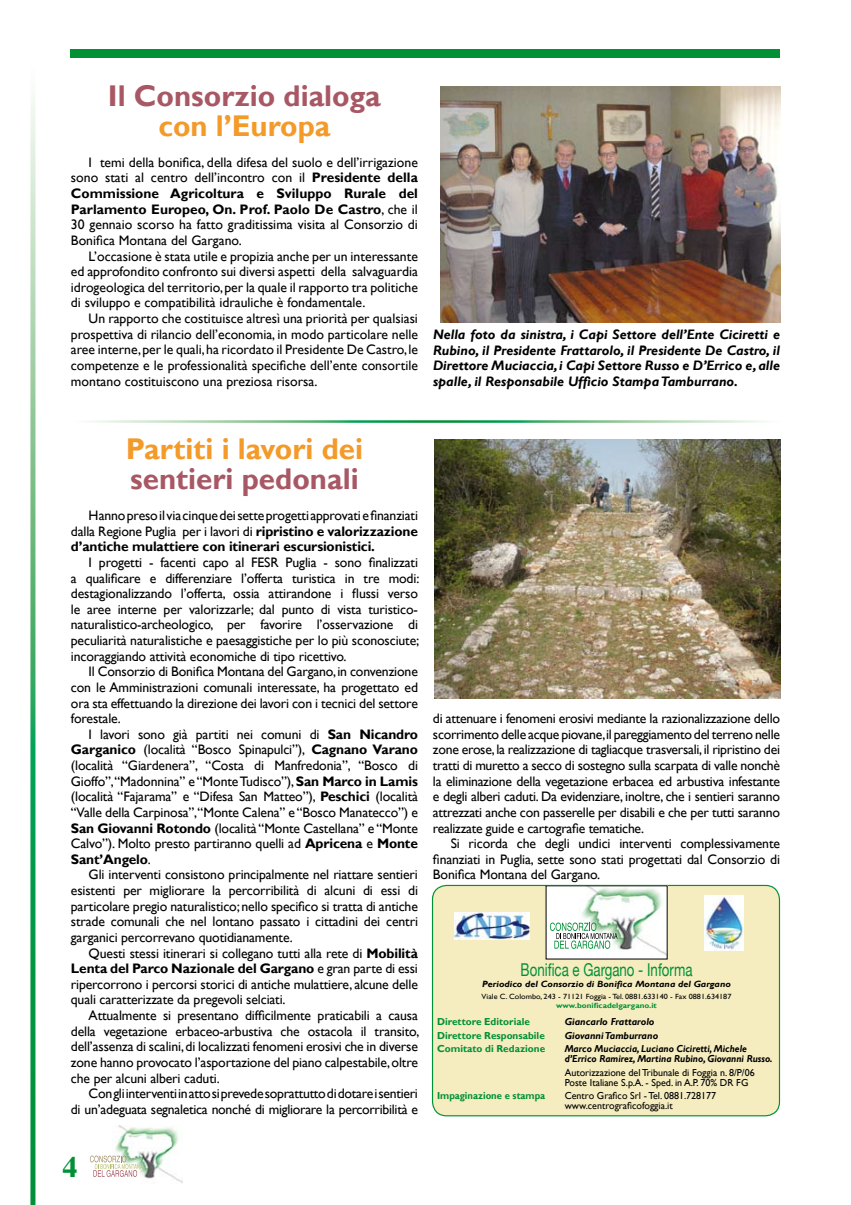
<style>
.page{position:relative;width:851px;height:1205px;background:#fff}
.page>*{position:absolute;margin:0;border:0;box-sizing:border-box;transform-origin:0 0}
.t1{font:700 30px "Gill Sans";color:#a85864}
.t2{font:700 30px "Gill Sans";color:#f39a29}
.t3{font:700 30px "Times";color:#009036}
.t4{font:17.62px "Helvetica Neue";color:#009036;scale:.75 1}
.t5{font:13.75px/15.6px "Gill Sans";letter-spacing:-.01em;color:#000;text-align:justify}
.t6{font:italic 700 13.75px/15.6px "Gill Sans";color:#000;text-align:justify}
.t7{font:10.12px/10px "Gill Sans";color:#000}
.t8{font:italic 700 10.12px/10px "Gill Sans";color:#000;scale:.93 1}
.t9{font:700 10.12px "Gill Sans";color:#009036}
.t10{font:italic 700 10.12px "Gill Sans";color:#000}
.t11{font:700 10.12px "Gill Sans";color:#009036;scale:.94 1}
.t12{font:italic 700 9px "Gill Sans";color:#000;scale:1.09 1}
.t13{font:7.5px "Gill Sans";color:#000;scale:1.09 1}
.t14{font:700 7.5px "Gill Sans";color:#009036;scale:1.09 1}
.s1{font-weight:700}
</style>
<div class="page">
<svg style="left:30px;top:100px;width:5px;height:1105px;background:#61bb82"></svg>
<img style="left:112px;top:1125px;width:70px;height:58px">
<svg style="left:90px;top:1155px;width:53px;height:22px"></svg>
<div style="left:71px;top:50px;width:709px;height:8px;background:#009036"></div>
<img style="left:435px;top:440px;width:345px;height:258px">
<img style="left:440px;top:87px;width:340px;height:236px">
<div style="left:432px;top:885px;width:347px;height:231px;background:#f5ecc0;border-radius:14px"></div>
<div style="left:432px;top:885px;width:348px;height:231px;border:1px solid #009036;border-radius:14px"></div>
<div style="left:546px;top:886px;width:121px;height:73px;background:#fff"></div>
<img style="left:581px;top:887px;width:84px;height:68px">
<svg style="left:550px;top:922px;width:67px;height:27px"></svg>
<img style="left:704px;top:896px;width:39px;height:54px">
<img style="left:454px;top:913px;width:75px;height:26px">
<h1 class="t1" style="left:108px;top:77px;width:274px">Il Consorzio dialoga</h1>
<h1 class="t2" style="left:158px;top:107px;width:174px">con l’Europa</h1>
<p class="t5" style="left:71px;top:155px;width:348px;text-indent:18px">I temi della bonifica, della difesa del suolo e dell’irrigazione sono stati al centro dell’incontro con il <span class="s1">Presidente della Commissione Agricoltura e Sviluppo Rurale del Parlamento Europeo, On. Prof. Paolo De Castro</span>, che il 30 gennaio scorso ha fatto graditissima visita al Consorzio di Bonifica Montana del Gargano.</p>
<p class="t5" style="left:71px;top:248px;width:348px;text-indent:18px">L’occasione è stata utile e propizia anche per un interessante ed approfondito confronto sui diversi aspetti della salvaguardia idrogeologica del territorio, per la quale il rapporto tra politiche di sviluppo e compatibilità idrauliche è fondamentale.</p>
<p class="t5" style="left:71px;top:311px;width:348px;text-indent:18px">Un rapporto che costituisce altresì una priorità per qualsiasi prospettiva di rilancio dell’economia, in modo particolare nelle aree interne, per le quali, ha ricordato il Presidente De Castro, le competenze e le professionalità specifiche dell’ente consortile montano costituiscono una preziosa risorsa.</p>
<p class="t6" style="left:433px;top:327px;width:348px">Nella foto da sinistra, i Capi Settore dell’Ente Ciciretti e Rubino, il Presidente Frattarolo, il Presidente De Castro, il Direttore Muciaccia, i Capi Settore Russo e D’Errico e, alle spalle, il Responsabile Ufficio Stampa Tamburrano.</p>
<h1 class="t2" style="left:126px;top:431px;width:239px">Partiti i lavori dei</h1>
<h1 class="t1" style="left:130px;top:461px;width:230px">sentieri pedonali</h1>
<p class="t5" style="left:71px;top:508px;width:348px;text-indent:18px">Hanno preso il via cinque dei sette progetti approvati e finanziati dalla Regione Puglia per i lavori di <span class="s1">ripristino e valorizzazione d’antiche mulattiere con itinerari escursionistici.</span></p>
<p class="t5" style="left:71px;top:555px;width:350px;text-indent:18px">I progetti - facenti capo al FESR Puglia - sono finalizzati a qualificare e differenziare l’offerta turistica in tre modi: destagionalizzando l’offerta, ossia attirandone i flussi verso le aree interne per valorizzarle; dal punto di vista turistico&shy;naturalistico-archeologico, per favorire l’osservazione di peculiarità naturalistiche e paesaggistiche per lo più sconosciute; incoraggiando attività economiche di tipo ricettivo.</p>
<p class="t5" style="left:71px;top:664px;width:348px;text-indent:18px">Il Consorzio di Bonifica Montana del Gargano, in convenzione con le Amministrazioni comunali interessate, ha progettato ed ora sta effettuando la direzione dei lavori con i tecnici del settore forestale.</p>
<p class="t5" style="left:71px;top:726px;width:348px;text-indent:18px">I lavori sono già partiti nei comuni di <span class="s1">San Nicandro Garganico</span> (località “Bosco Spinapulci”), <span class="s1">Cagnano Varano </span>(località “Giardenera”, “Costa di Manfredonia”, “Bosco di Gioffo”,“Madonnina” e “Monte Tudisco”), <span class="s1">San Marco in Lamis </span>(località “Fajarama” e “Difesa San Matteo”), <span class="s1">Peschici</span> (località “Valle della Carpinosa”,“Monte Calena” e “Bosco Manatecco”) e <span class="s1">San Giovanni Rotondo</span> (località “Monte Castellana” e “Monte Calvo”). Molto presto partiranno quelli ad <span class="s1">Apricena</span> e <span class="s1">Monte Sant’Angelo</span>.</p>
<p class="t5" style="left:71px;top:867px;width:348px;text-indent:18px">Gli interventi consistono principalmente nel riattare sentieri esistenti per migliorare la percorribilità di alcuni di essi di particolare pregio naturalistico; nello specifico si tratta di antiche strade comunali che nel lontano passato i cittadini dei centri garganici percorrevano quotidianamente.</p>
<p class="t5" style="left:71px;top:945px;width:348px;text-indent:18px">Questi stessi itinerari si collegano tutti alla rete di <span class="s1">Mobilità Lenta del Parco Nazionale del Gargano</span> e gran parte di essi ripercorrono i percorsi storici di antiche mulattiere, alcune delle quali caratterizzate da pregevoli selciati.</p>
<p class="t5" style="left:71px;top:1008px;width:350px;text-indent:18px">Attualmente si presentano difficilmente praticabili a causa della vegetazione erbaceo-arbustiva che ostacola il transito, dell’assenza di scalini, di localizzati fenomeni erosivi che in diverse zone hanno provocato l’asportazione del piano calpestabile, oltre che per alcuni alberi caduti.</p>
<p class="t5" style="left:71px;top:1086px;width:348px;text-align:right">Con gli interventi in atto si prevede soprattutto di dotare i sentieri<br>di un’adeguata segnaletica nonché di migliorare la percorribilità e</p>
<p class="t5" style="left:433px;top:711px;width:348px">di attenuare i fenomeni erosivi mediante la razionalizzazione dello scorrimento delle acque piovane,il pareggiamento del terreno nelle zone erose, la realizzazione di tagliacque trasversali, il ripristino dei tratti di muretto a secco di sostegno sulla scarpata di valle nonchè la eliminazione della vegetazione erbacea ed arbustiva infestante e degli alberi caduti. Da evidenziare, inoltre, che i sentieri saranno attrezzati anche con passerelle per disabili e che per tutti saranno realizzate guide e cartografie tematiche.</p>
<p class="t5" style="left:433px;top:836px;width:348px;text-indent:18px">Si ricorda che degli undici interventi complessivamente finanziati in Puglia, sette sono stati progettati dal Consorzio di Bonifica Montana del Gargano.</p>
<p class="t4" style="left:520px;top:959px;width:231px">Bonifica e Gargano - Informa</p>
<p class="t12" style="left:482px;top:979px;width:230px">Periodico del Consorzio di Bonifica Montana del Gargano</p>
<p class="t9" style="left:437px;top:1015px;width:94px">Direttore Editoriale</p>
<p class="t10" style="left:564px;top:1016px;width:91px">Giancarlo Frattarolo</p>
<p class="t9" style="left:437px;top:1029px;width:109px">Direttore Responsabile</p>
<p class="t10" style="left:564px;top:1029px;width:95px">Giovanni Tamburrano</p>
<p class="t9" style="left:437px;top:1042px;width:110px">Comitato di Redazione</p>
<p class="t8" style="left:564px;top:1044px;width:225px">Marco Muciaccia, Luciano Ciciretti, Michele d’Errico Ramirez, Martina Rubino, Giovanni Russo.</p>
<p class="t7" style="left:564px;top:1067px;width:191px">Autorizzazione del Tribunale di Foggia n. 8/P/06<br>Poste Italiane S.p.A. - Sped. in A.P. 70% DR FG</p>
<p class="t11" style="left:437px;top:1090px;width:117px">Impaginazione e stampa</p>
<p class="t7" style="left:564px;top:1091px;width:153px">Centro Grafico Srl - Tel. 0881.728177 www.centrograficofoggia.it</p>
<p class="t13" style="left:481px;top:992px;width:231px">Viale C. Colombo, 243 - 71121 Foggia - Tel. 0881.633140 - Fax 0881.634187</p>
<p class="t14" style="left:556px;top:1001px;width:94px">www.bonificadelgargano.it</p>
<h1 class="t3" style="left:62px;top:1138px;width:16px">4</h1>
</div>
